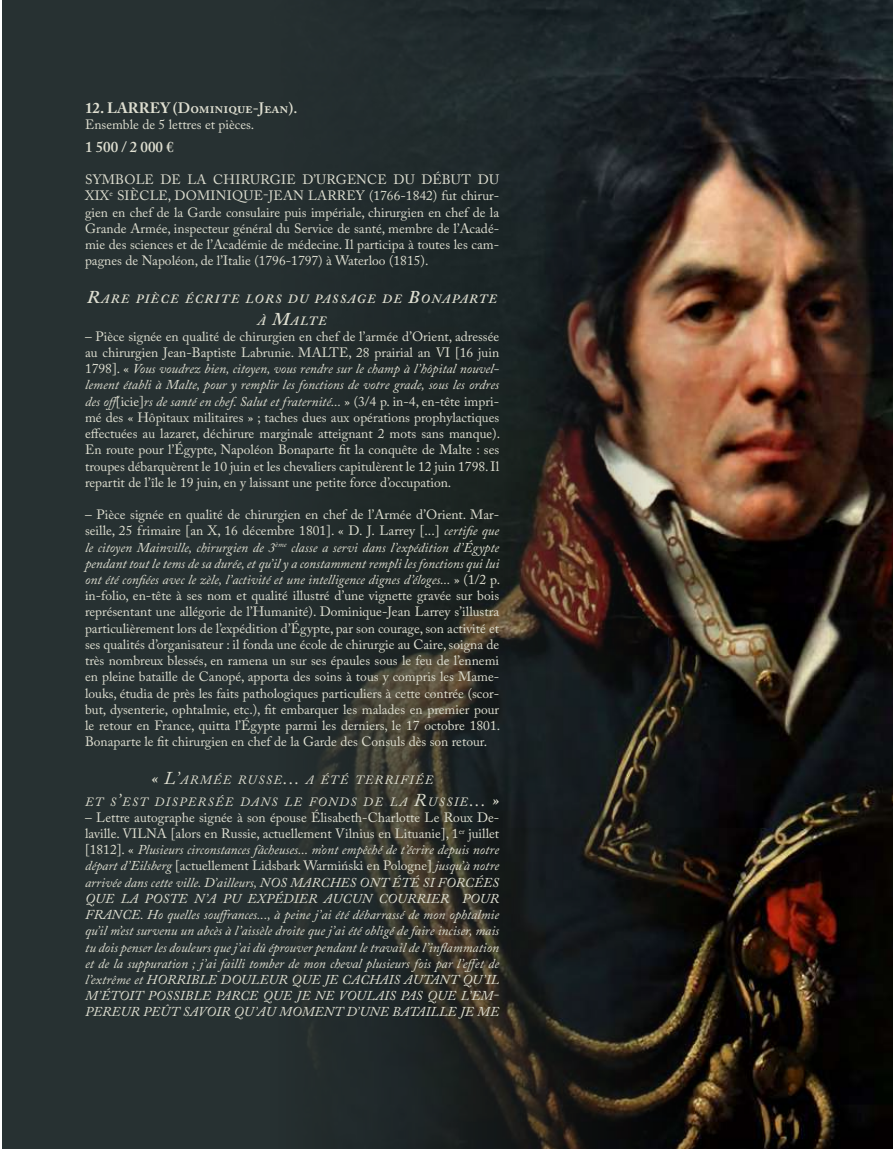
<style>
.page{position:relative;width:893px;height:1149px;background:#fff}
.page>*{position:absolute;margin:0;border:0;box-sizing:border-box;transform-origin:0 0}
.t1{font:600 15px "Adobe Caslon Pro";color:#dfdfd1}
.t2{font:13.5px/16.2px "Adobe Caslon Pro";color:#dfdfd1;text-align:justify}
.t3{font:italic 13.5px/16.2px "Adobe Caslon Pro";letter-spacing:.015em;color:#dfdfd1;text-align:justify}
.t4{font:italic 12.6px/21.6px "Adobe Caslon Pro";letter-spacing:.105em;color:#dfdfd1;text-align:center}
.t5{font:italic 600 12.6px/21.6px "Adobe Caslon Pro";letter-spacing:.105em;color:#dfdfd1;text-align:center}
.s1{font-weight:700}
.s2{font-size:18px}
.s3{font-style:italic}
.s4{font-weight:600;font-size:18px}
.s5{font-style:normal}
</style>
<div class="page">
<div style="left:2px;top:0;width:891px;height:1148px;background:#273132"></div>
<img style="left:300px;top:0;width:593px;height:1148px">
<p class="t1" style="left:85px;top:99px;width:214px"><span class="s1">12. LARREY</span> (Dominique-Jean).</p>
<p class="t2" style="left:85px;top:117px;width:171px">Ensemble de 5 lettres et pièces.</p>
<p class="t1" style="left:85px;top:138px;width:90px">1 500 / 2 000 €</p>
<p class="t2" style="left:85px;top:171px;width:416px">SYMBOLE DE LA CHIRURGIE D’URGENCE DU DÉBUT DU XIX<sup>e</sup> SIÈCLE, DOMINIQUE-JEAN LARREY (1766-1842) fut chirur&shy;gien en chef de la Garde consulaire puis impériale, chirurgien en chef de la Grande Armée, inspecteur général du Service de santé, membre de l’Acadé&shy;mie des sciences et de l’Académie de médecine. Il participa à toutes les cam&shy;pagnes de Napoléon, de l’Italie (1796-1797) à Waterloo (1815).</p>
<p class="t5" style="left:87px;top:288px;width:411px"><span class="s2">R</span>ARE PIÈCE ÉCRITE LORS DU PASSAGE DE <span class="s2">B</span>ONAPARTE<br>À <span class="s2">M</span>ALTE</p>
<p class="t2" style="left:85px;top:328px;width:417px">– Pièce signée en qualité de chirurgien en chef de l’armée d’Orient, adressée au chirurgien Jean-Baptiste Labrunie. MALTE, 2 8 prairial an VI [16 juin 1798]. « <span class="s3">Vous voudrez bien, citoyen, vous rendre sur le champ à l’hôpital nouvel&shy;lement établi à Malte, pour y remplir les fonctions de votre grade, sous les ordres des off</span>[icie]<span class="s3">rs de santé en chef. Salut et fraternité...</span> » (3/4 p. in-4, en-tête impri&shy;mé des « Hôpitaux militaires » ; taches dues aux opérations prophylactiques effectuées au lazaret, déchirure marginale atteignant 2 mots sans manque).<br>En route pour l’Égypte, Napoléon Bonaparte fit la conquête de Malte : ses troupes débarquèrent le 10 juin et les chevaliers capitulèrent le 12 juin 1798. Il repartit de l’île le 19 juin, en y laissant une petite force d’occupation.</p>
<p class="t2" style="left:85px;top:506px;width:417px">– Pièce signée en qualité de chirurgien en chef de l’Armée d’Orient. Mar&shy;seille, 25 frimaire [an X, 16 décembre 1801]. « D. J. Larrey [...] <span class="s3">certifie que le citoyen Mainville, chirurgien de 3</span><sup>ème</sup> <span class="s3">classe a servi dans l’expédition d’Égypte pendant tout le tems de sa durée, et qu’il y a constamment rempli les fonctions qui lui ont été confiées avec le zèle, l’activité et une intelligence dignes d’éloges...</span> » (1/2 p. in-folio, en-tête à ses nom et qualité illustré d’une vignette gravée sur bois représentant une allégorie de l’Humanité). Dominique-Jean Larrey s’illustra particulièrement lors de l’expédition d’Égypte, par son courage, son activité et ses qualités d’organisateur : il fonda une école de chirurgie au Caire, soigna de très nombreux blessés, en ramena un sur ses épaules sous le feu de l’ennemi en pleine bataille de Canopé, apporta des soins à tous y compris les Mame&shy;louks, étudia de près les faits pathologiques particuliers à cette contrée (scor&shy;but, dysenterie, ophtalmie, etc.), fit embarquer les malades en premier pour le retour en France, quitta l’Égypte parmi les derniers, le 17 octobre 1801.<br>Bonaparte le fit chirurgien en chef de la Garde des Consuls dès son retour.</p>
<p class="t4" style="left:85px;top:768px;width:416px"><span class="s4">«</span> <span class="s2">L’</span>ARMÉE RUSSE<span class="s2">...</span> A ÉTÉ TERRIFIÉE<br>ET S<span class="s2">’</span>EST DISPERSÉE DANS LE FONDS DE LA <span class="s2">R</span>USSIE<span class="s2">...</span> <span class="s4">»</span></p>
<p class="t3" style="left:85px;top:808px;width:416px"><span class="s5">– Lettre autographe signée à son épouse Élisabeth-Charlotte Le Roux De&shy;laville. VILNA [alors en Russie, actuellement Vilnius en Lituanie], 1</span><sup>er</sup> <span class="s5">juillet [1812 ]. «</span> Plusieurs circonstances fâcheuses... m’ont empêché de t’écrire depuis notre départ d’Eilsberg <span class="s5">[actuellement Lidsbark Warmiński en Pologne]</span> jusqu’à notre arrivée dans cette ville. D’ailleurs, NOS MARCHES ONT ÉTÉ SI FORCÉES QUE LA POSTE N’A PU EXPÉDIER AUCUN COURRIER POUR FRANCE. Ho quelles souffrances..., à peine j’ai été débarrassé de mon ophtalmie qu’il m’est survenu un abcès à l’aissèle droite que j’ai été obligé de faire inciser, mais tu dois penser les douleurs que j’ai dû éprouver pendant le travail de l’inflammation et de la suppuration ; j’ai failli tomber de mon cheval plusieurs fois par l’effet de l’extrême et HORRIBLE DOULEUR QUE JE CACHAIS AUTANT QU’IL M’ÉTOIT POSSIBLE PARCE QUE JE NE VOULAIS PAS QUE L’EM-PEREUR PEÛT SAVOIR QU’AU MOMENT D’UNE BATAILLE JE ME</p>
</div>
